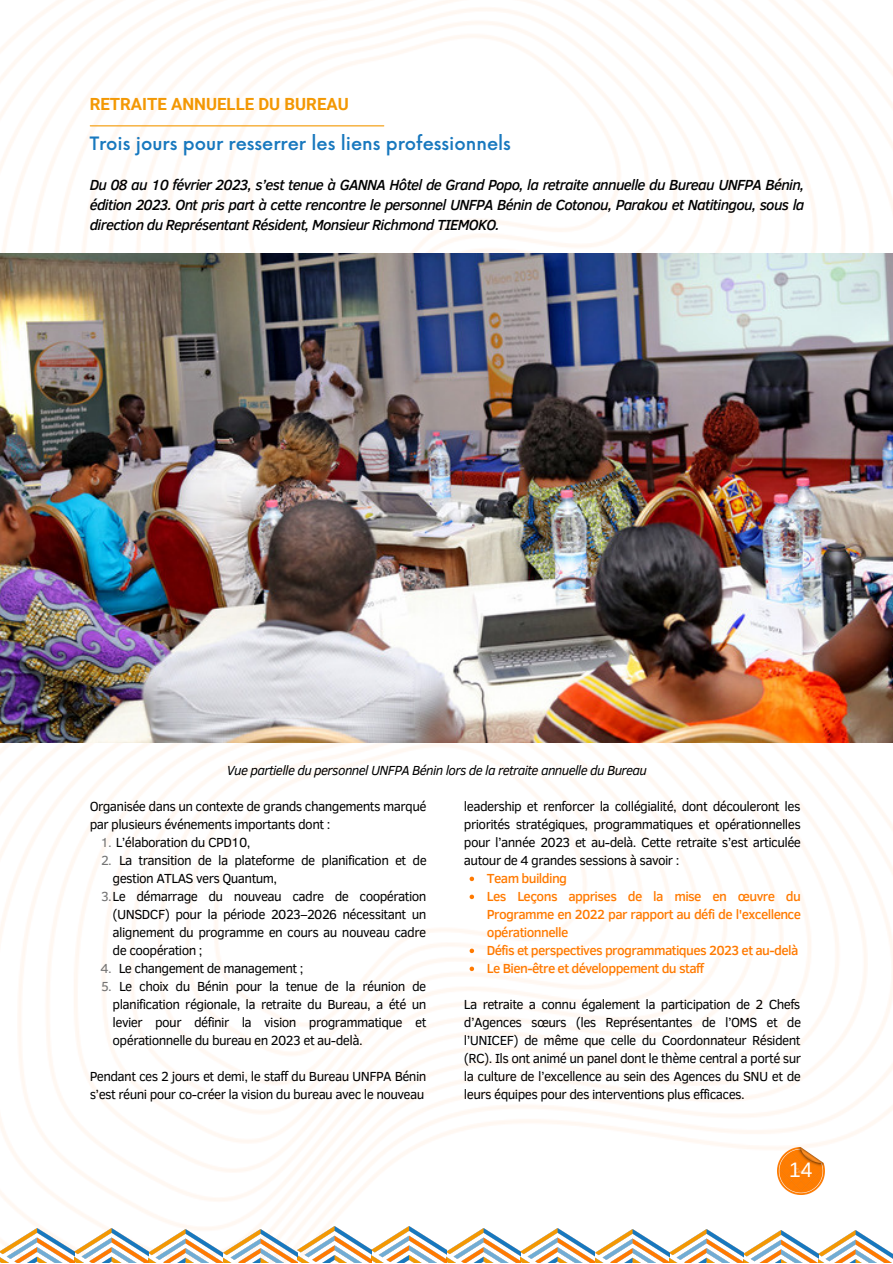
<style>
.page{position:relative;width:893px;height:1264px;background:#fff}
.page>*{position:absolute;margin:0;border:0;box-sizing:border-box;transform-origin:0 0}
.t1{font:21px "Arimo";color:#fff}
.t2{font:500 18px "Now";color:#1878be}
.t3{font:700 16.8px "Roboto";color:#f39804}
.t4{font:italic 500 15px/20.2px "Clear Sans";letter-spacing:-.045em;color:#000;text-align:justify}
.t5{font:13.5px/18px "Clear Sans";letter-spacing:-.045em;color:#000;text-align:justify}
.t6{font:500 13.5px/18px "Clear Sans";letter-spacing:-.045em;color:#ff7a01;text-align:justify}
.t7{font:italic 13.5px "Clear Sans";letter-spacing:-.045em;color:#000}
.t8{font:13.5px/18px "Clear Sans";color:#737373}
.s1{color:#737373}
</style>
<div class="page">
<img style="left:0;top:0;width:892px;height:254px">
<img style="left:0;top:743px;width:892px;height:485px">
<img style="left:0;top:1228px;width:297px;height:34px">
<img style="left:297px;top:1226px;width:149px;height:36px">
<img style="left:446px;top:1228px;width:446px;height:34px">
<img style="left:777px;top:1146px;width:47px;height:48px">
<hr style="left:90px;top:125px;width:294px;height:1px;background:#f39804">
<img style="left:0;top:254px;width:892px;height:489px">
<svg style="left:469px;top:876px;width:5px;height:5px"></svg>
<svg style="left:469px;top:894px;width:5px;height:5px"></svg>
<svg style="left:469px;top:948px;width:5px;height:5px"></svg>
<svg style="left:469px;top:966px;width:5px;height:5px"></svg>
<p class="t3" style="left:90px;top:94px;width:260px">RETRAITE ANNUELLE DU BUREAU</p>
<p class="t2" style="left:90px;top:134px;width:422px">Trois jours pour resserrer les liens professionnels</p>
<p class="t4" style="left:90px;top:174px;width:716px">Du 08 au 10 février 2023, s’est tenue à GANNA Hôtel de Grand Popo, la retraite annuelle du Bureau UNFPA Bénin, édition 2023. Ont pris part à cette rencontre le personnel UNFPA Bénin de Cotonou, Parakou et Natitingou, sous la direction du Représentant Résident, Monsieur Richmond TIEMOKO.</p>
<p class="t7" style="left:227px;top:761px;width:421px">Vue partielle du personnel UNFPA Bénin lors de la retraite annuelle du Bureau</p>
<p class="t5" style="left:90px;top:797px;width:338px">Organisée dans un contexte de grands changements marqué par plusieurs événements importants dont :</p>
<p class="t8" style="left:101px;top:851px;width:12px">2.</p>
<p class="t5" style="left:100px;top:833px;width:151px"><span class="s1">1.</span> L’élaboration du CPD10,</p>
<p class="t5" style="left:113px;top:851px;width:315px;text-indent:6px">La transition de la plateforme de planification et de gestion ATLAS vers Quantum,</p>
<p class="t5" style="left:113px;top:887px;width:315px;text-indent:-12px"><span class="s1">3.</span>Le démarrage du nouveau cadre de coopération (UNSDCF) pour la période 2023–2026 nécessitant un alignement du programme en cours au nouveau cadre de coopération ;</p>
<p class="t5" style="left:119px;top:958px;width:186px">Le changement de management ;</p>
<p class="t5" style="left:113px;top:976px;width:315px;text-indent:6px">Le choix du Bénin pour la tenue de la réunion de planification régionale, la retraite du Bureau, a été un levier pour définir la vision programmatique et opérationnelle du bureau en 2023 et au-delà.</p>
<p class="t8" style="left:100px;top:958px;width:13px">4.<br>5.</p>
<p class="t5" style="left:90px;top:1066px;width:338px">Pendant ces 2 jours et demi, le staff du Bureau UNFPA Bénin s’est réuni pour co-créer la vision du bureau avec le nouveau</p>
<p class="t5" style="left:464px;top:797px;width:338px">leadership et renforcer la collégialité, dont découleront les priorités stratégiques, programmatiques et opérationnelles pour l’année 2023 et au-delà. Cette retraite s’est articulée autour de 4 grandes sessions à savoir :</p>
<p class="t6" style="left:487px;top:869px;width:82px">Team building</p>
<p class="t6" style="left:487px;top:887px;width:316px">Les Leçons apprises de la mise en œuvre du Programme en 2022 par rapport au défi de l'excellence opérationnelle</p>
<p class="t6" style="left:487px;top:940px;width:313px">Défis et perspectives programmatiques 2023 et au-delà</p>
<p class="t6" style="left:487px;top:958px;width:218px">Le Bien-être et développement du staff</p>
<p class="t5" style="left:464px;top:994px;width:339px">La retraite a connu également la participation de 2 Chefs d’Agences sœurs (les Représentantes de l’OMS et de l’UNICEF) de même que celle du Coordonnateur Résident (RC). Ils ont animé un panel dont le thème central a porté sur la culture de l’excellence au sein des Agences du SNU et de leurs équipes pour des interventions plus efficaces.</p>
<p class="t1" style="left:789px;top:1158px;width:25px">14</p>
</div>
